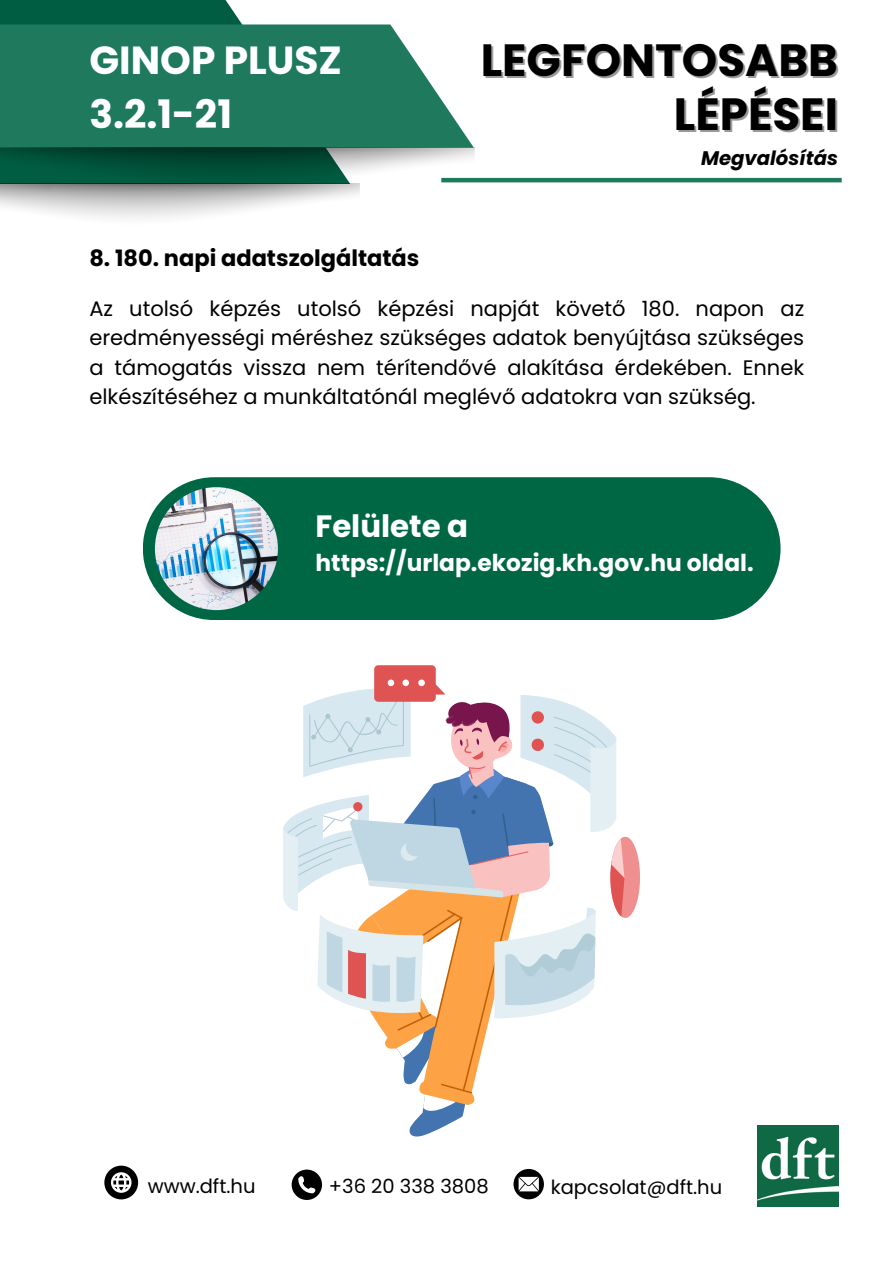
<style>
.page{position:relative;width:894px;height:1264px;background:#fff}
.page>*{position:absolute;margin:0;border:0;box-sizing:border-box;transform-origin:0 0}
.t1{font:700 45.15px/54px "Poppins";color:#000;text-align:right}
.t2{font:700 39.15px/54px "Poppins";color:#fff}
.t3{font:700 30.75px "Poppins";color:#fff}
.t4{font:700 23.25px "Poppins";color:#fff}
.t5{font:700 22.5px "Poppins";color:#000}
.t6{font:21px/29.2px "Poppins";color:#000;text-align:justify}
.t7{font:italic 700 19.65px "Poppins";color:#000}
.t8{font:19.5px "Poppins";color:#000}
</style>
<div class="page">
<div style="left:0;top:0;width:242px;height:24px;background:#005d41"></div>
<svg style="left:0;top:24px;width:473px;height:123px;background:#31846b"></svg>
<img style="left:0;top:147px;width:474px;height:44px">
<hr style="left:441px;top:178px;width:400px;height:4px;background:#1e795d">
<img style="left:757px;top:1125px;width:80px;height:81px">
<div style="left:143px;top:477px;width:637px;height:143px;background:#006745;border-radius:71px"></div>
<img style="left:155px;top:487px;width:123px;height:123px;border-radius:50%">
<svg style="left:104px;top:1165px;width:34px;height:34px"></svg>
<svg style="left:291px;top:1169px;width:31px;height:30px"></svg>
<svg style="left:513px;top:1169px;width:30px;height:30px"></svg>
<svg style="left:283px;top:665px;width:356px;height:472px"></svg>
<h2 class="t2" style="left:89px;top:34px;width:254px">GINOP PLUSZ<br>3.2.1-21</h2>
<p class="t5" style="left:89px;top:242px;width:331px">8. 180. napi adatszolgáltatás</p>
<h1 class="t1" style="left:480px;top:33px;width:359px">LEGFONTOSABB<br>LÉPÉSEI</h1>
<p class="t7" style="left:701px;top:144px;width:138px">Megvalósítás</p>
<p class="t6" style="left:89px;top:294px;width:716px">Az utolsó képzés utolsó képzési napját követő 180. napon az eredményességi méréshez szükséges adatok benyújtása szükséges a támogatás vissza nem térítendővé alakítása érdekében. Ennek elkészítéséhez a munkáltatónál meglévő adatokra van szükség.</p>
<h3 class="t3" style="left:315px;top:505px;width:154px">Felülete a</h3>
<p class="t4" style="left:315px;top:546px;width:439px">https://urlap.ekozig.kh.gov.hu oldal.</p>
<p class="t8" style="left:148px;top:1172px;width:109px">www.dft.hu</p>
<p class="t8" style="left:329px;top:1172px;width:161px">+36 20 338 3808</p>
<p class="t8" style="left:550px;top:1173px;width:173px">kapcsolat@dft.hu</p>
</div>
